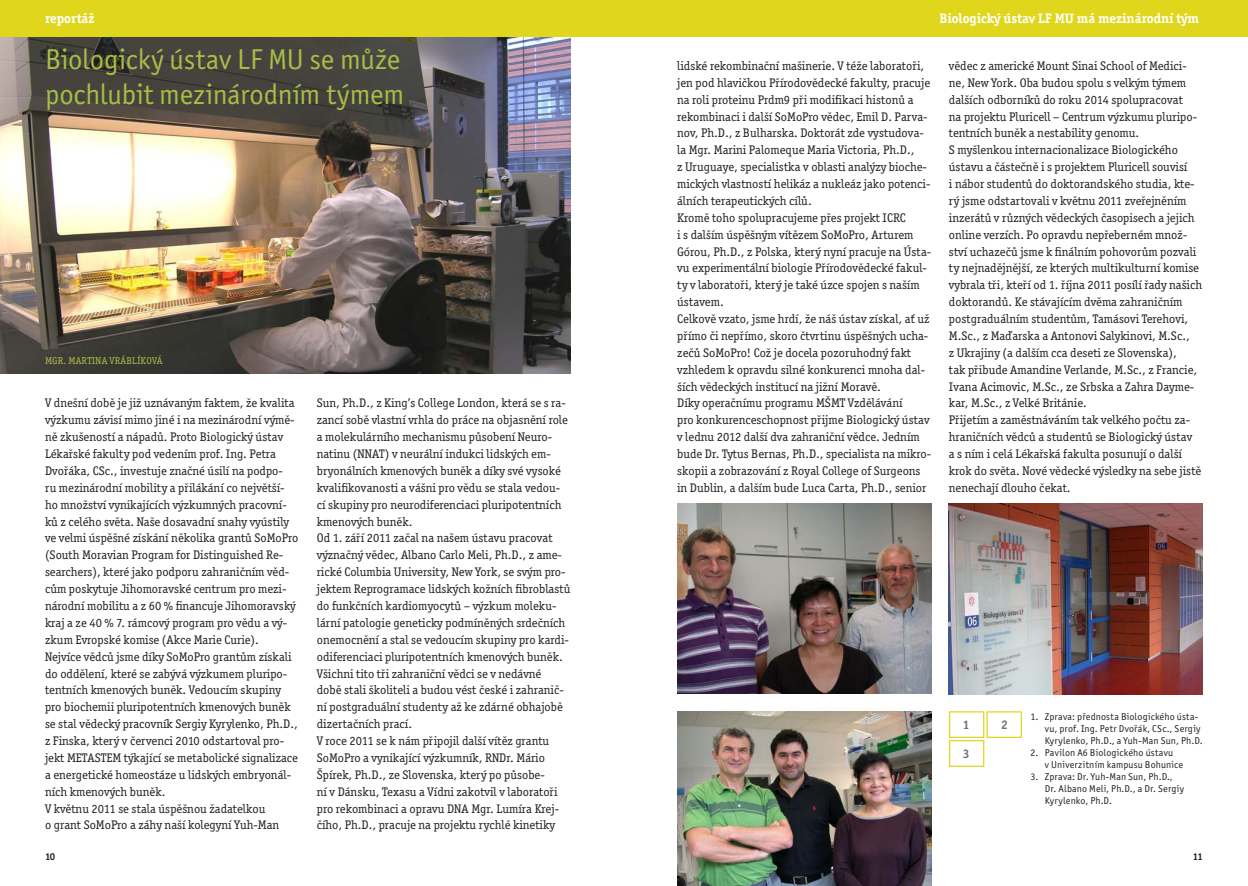
<style>
.page{position:relative;width:1248px;height:886px;background:#fff}
.page>*{position:absolute;margin:0;border:0;box-sizing:border-box;transform-origin:0 0}
.t1{font:28.75px/34.5px "Officina Sans Itc TOT";letter-spacing:-.005em;color:#a7bd46}
.t2{font:700 13.75px "Officina Serif Itc TOT";color:#fff}
.t3{font:12.5px/16.9px "Officina Serif Itc TOT";color:#231f20}
.t4{font:700 12.5px "Officina Serif Itc TOT";color:#6c737b}
.t5{font:10px/12px "Officina Sans Itc TOT";letter-spacing:.015em;color:#231f20}
.t6{font:10px "Officina Serif Itc TOT";letter-spacing:.015em;color:#a7bd46}
.t7{font:700 10px "Officina Serif Itc TOT";color:#231f20}
</style>
<div class="page">
<img style="left:0;top:36px;width:570px;height:338px">
<div style="left:0;top:0;width:1247px;height:36px;background:#e0d61c"></div>
<img style="left:677px;top:503px;width:254px;height:191px">
<img style="left:948px;top:503px;width:254px;height:191px">
<img style="left:677px;top:711px;width:254px;height:175px">
<svg style="left:948px;top:711px;width:73px;height:56px"></svg>
<p class="t2" style="left:45px;top:10px;width:51px">reportáž</p>
<h1 class="t1" style="left:45px;top:42px;width:360px">Biologický ústav LF MU se může pochlubit mezinárodním týmem</h1>
<p class="t6" style="left:45px;top:355px;width:119px">MGR. MARTINA VRÁBLÍKOVÁ</p>
<p class="t3" style="left:45px;top:395px;width:255px">V dnešní době je již uznávaným faktem, že kvalita výzkumu závisí mimo jiné i na mezinárodní výmě&shy;ně zkušeností a nápadů. Proto Biologický ústav Lékařské fakulty pod vedením prof. Ing. Petra Dvořáka, CSc., investuje značné úsilí na podpo-<br>ru mezinárodní mobility a přilákání co největší&shy;ho množství vynikajících výzkumných pracovní&shy;ků z celého světa. Naše dosavadní snahy vyústily ve velmi úspěšné získání několika grantů SoMoPro (South Moravian Program for Distinguished Re&shy;searchers), které jako podporu zahraničním věd&shy;cům poskytuje Jihomoravské centrum pro mezi&shy;národní mobilitu a z 60 % financuje Jihomoravský kraj a ze 40 % 7. rámcový program pro vědu a vý&shy;zkum Evropské komise (Akce Marie Curie).<br>Nejvíce vědců jsme díky SoMoPro grantům získali do oddělení, které se zabývá výzkumem pluripo&shy;tentních kmenových buněk. Vedoucím skupiny pro biochemii pluripotentních kmenových buněk se stal vědecký pracovník Sergiy Kyrylenko, Ph.D., z Finska, který v červenci 2010 odstartoval pro&shy;jekt METASTEM týkající se metabolické signalizace a energetické homeostáze u lidských embryonál&shy;ních kmenových buněk.<br>V květnu 2011 se stala úspěšnou žadatelkou<br>o grant SoMoPro a záhy naší kolegyní Yuh-Man</p>
<p class="t3" style="left:317px;top:395px;width:255px">Sun, Ph.D., z King’s College London, která se s ra&shy;zancí sobě vlastní vrhla do práce na objasnění role a molekulárního mechanismu působení Neuro&shy;natinu (NNAT) v neurální indukci lidských em&shy;bryonálních kmenových buněk a díky své vysoké kvalifikovanosti a vášni pro vědu se stala vedou&shy;cí skupiny pro neurodiferenciaci pluripotentních kmenových buněk.<br>Od 1. září 2011 začal na našem ústavu pracovat význačný vědec, Albano Carlo Meli, Ph.D., z ame&shy;rické Columbia University, New York, se svým pro&shy;jektem Reprogramace lidských kožních fibroblastů do funkčních kardiomyocytů – výzkum moleku&shy;lární patologie geneticky podmíněných srdečních onemocnění a stal se vedoucím skupiny pro kardi&shy;odiferenciaci pluripotentních kmenových buněk.<br>Všichni tito tři zahraniční vědci se v nedávné<br>době stali školiteli a budou vést české i zahranič&shy;ní postgraduální studenty až ke zdárné obhajobě dizertačních prací.<br>V roce 2011 se k nám připojil další vítěz grantu SoMoPro a vynikající výzkumník, RNDr. Mário Špírek, Ph.D., ze Slovenska, který po působe-<br>ní v Dánsku, Texasu a Vídni zakotvil v laboratoři pro rekombinaci a opravu DNA Mgr. Lumíra Krej&shy;čího, Ph.D., pracuje na projektu rychlé kinetiky</p>
<p class="t2" style="left:939px;top:10px;width:261px">Biologický ústav LF MU má mezinárodní tým</p>
<p class="t2" style="left:1020px;top:10px;width:184px">smlouva o vzájemné spolupráci</p>
<p class="t3" style="left:677px;top:57px;width:255px">lidské rekombinační mašinerie. V téže laboratoři, jen pod hlavičkou Přírodovědecké fakulty, pracuje na roli proteinu Prdm9 při modifikaci histonů a rekombinaci i další SoMoPro vědec, Emil D. Parva&shy;nov, Ph.D., z Bulharska. Doktorát zde vystudova&shy;la Mgr. Marini Palomeque Maria Victoria, Ph.D.,<br>z Uruguaye, specialistka v oblasti analýzy bioche&shy;mických vlastností helikáz a nukleáz jako potenci&shy;álních terapeutických cílů.<br>Kromě toho spolupracujeme přes projekt ICRC<br>i s dalším úspěšným vítězem SoMoPro, Arturem Górou, Ph.D., z Polska, který nyní pracuje na Ústa&shy;vu experimentální biologie Přírodovědecké fakul&shy;ty v laboratoři, který je také úzce spojen s naším ústavem.<br>Celkově vzato, jsme hrdí, že náš ústav získal, ať už přímo či nepřímo, skoro čtvrtinu úspěšných ucha&shy;zečů SoMoPro! Což je docela pozoruhodný fakt vzhledem k opravdu silné konkurenci mnoha dal&shy;ších vědeckých institucí na jižní Moravě.<br>Díky operačnímu programu MŠMT Vzdělávání<br>pro konkurenceschopnost přijme Biologický ústav v lednu 2012 další dva zahraniční vědce. Jedním bude Dr. Tytus Bernas, Ph.D., specialista na mikro&shy;skopii a zobrazování z Royal College of Surgeons in Dublin, a dalším bude Luca Carta, Ph.D., senior</p>
<p class="t3" style="left:948px;top:57px;width:254px">vědec z americké Mount Sinai School of Medici&shy;ne, New York. Oba budou spolu s velkým týmem dalších odborníků do roku 2014 spolupracovat<br>na projektu Pluricell – Centrum výzkumu pluripo&shy;tentních buněk a nestability genomu.<br>S myšlenkou internacionalizace Biologického ústavu a částečně i s projektem Pluricell souvisí<br>i nábor studentů do doktorandského studia, kte&shy;rý jsme odstartovali v květnu 2011 zveřejněním inzerátů v různých vědeckých časopisech a jejich online verzích. Po opravdu nepřeberném množ&shy;ství uchazečů jsme k finálním pohovorům pozvali ty nejnadějnější, ze kterých multikulturní komise vybrala tři, kteří od 1. října 2011 posílí řady našich doktorandů. Ke stávajícím dvěma zahraničním postgraduálním studentům, Tamásovi Terehovi, M.Sc., z Maďarska a Antonovi Salykinovi, M.Sc.,<br>z Ukrajiny (a dalším cca deseti ze Slovenska),<br>tak přibude Amandine Verlande, M.Sc., z Francie, Ivana Acimovic, M.Sc., ze Srbska a Zahra Dayme&shy;kar, M.Sc., z Velké Británie.<br>Přijetím a zaměstnáváním tak velkého počtu za&shy;hraničních vědců a studentů se Biologický ústav<br>a s ním i celá Lékařská fakulta posunují o další krok do světa. Nové vědecké výsledky na sebe jistě nenechají dlouho čekat.</p>
<p class="t4" style="left:962px;top:717px;width:8px">1</p>
<p class="t4" style="left:1001px;top:717px;width:8px">2</p>
<p class="t4" style="left:962px;top:746px;width:8px">3</p>
<p class="t5" style="left:1044px;top:710px;width:159px;text-indent:-14px">1. Zprava: přednosta Biologického ústa&shy;vu, prof. Ing. Petr Dvořák, CSc., Sergiy<br>Kyrylenko, Ph.D., a Yuh-Man Sun, Ph.D.</p>
<p class="t5" style="left:1044px;top:746px;width:140px;text-indent:-14px">2. Pavilon A6 Biologického ústavu<br>v Univerzitním kampusu Bohunice</p>
<p class="t5" style="left:1044px;top:770px;width:141px;text-indent:-14px">3. Zprava: Dr. Yuh-Man Sun, Ph.D.,<br>Dr. Albano Meli, Ph.D., a Dr. Sergiy<br>Kyrylenko, Ph.D.</p>
<p class="t7" style="left:45px;top:850px;width:12px">10</p>
<p class="t7" style="left:1192px;top:850px;width:12px">11</p>
</div>
